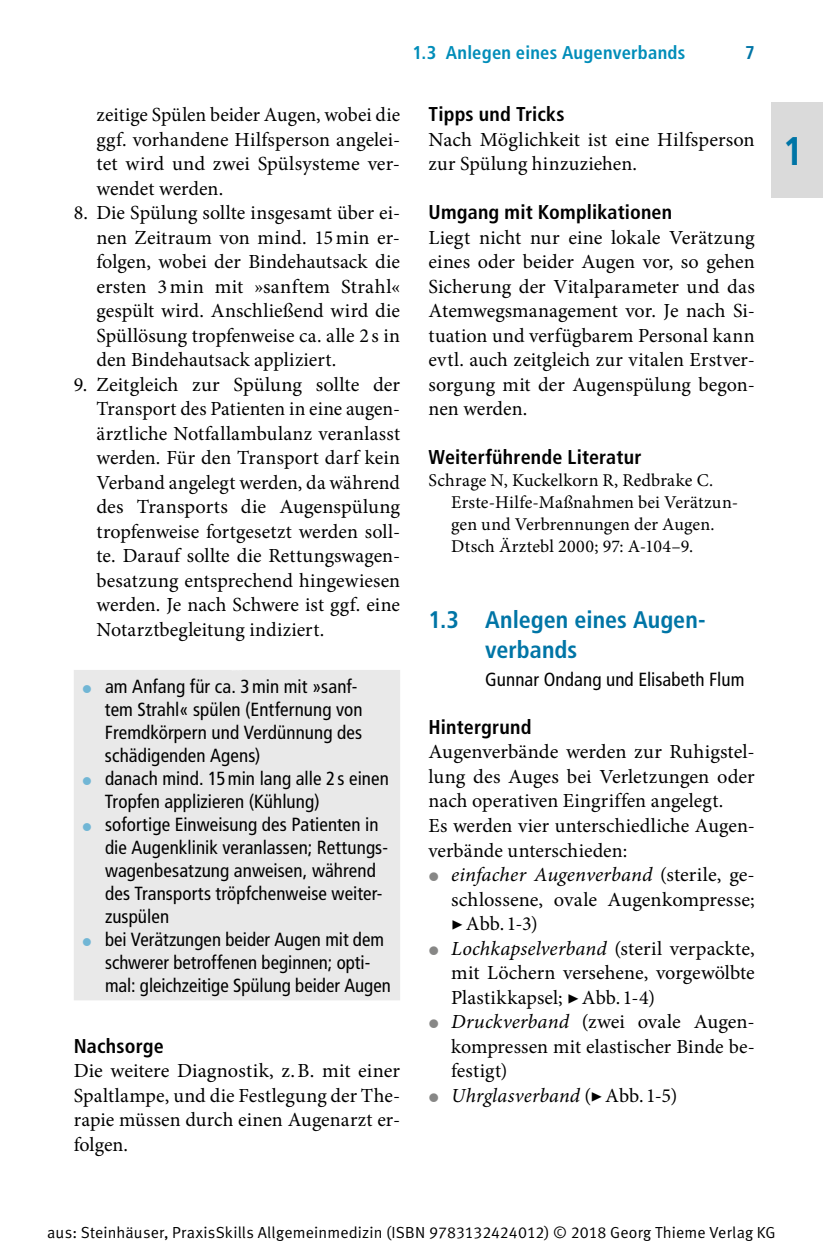
<style>
.page{position:relative;width:823px;height:1248px;background:#fff}
.page>*{position:absolute;margin:0;border:0;box-sizing:border-box;transform-origin:0 0}
.t1{font:700 condensed 40px "Frutiger LT Pro";color:#0075a6}
.t2{font:700 condensed 24px/30px "Frutiger LT Pro";color:#0075a6}
.t3{font:20px/24.4px "Minion Pro";color:#000;text-align:justify}
.t4{font:700 condensed 20px "Frutiger LT Pro";letter-spacing:.01em;color:#000}
.t5{font:condensed 19px/23px "Frutiger LT Pro";letter-spacing:.005em;color:#000}
.t6{font:700 condensed 18.4px "Frutiger LT Pro";letter-spacing:.01em;color:#008db9}
.t7{font:700 condensed 18.4px "Frutiger LT Pro";color:#0075a6}
.t8{font:18px/22px "Minion Pro";letter-spacing:.01em;color:#000}
.t9{font:16px "Meta Normal LF";letter-spacing:.01em;color:#000}
.s1{font-style:italic}
</style>
<div class="page">
<div style="left:771px;top:102px;width:51px;height:95px;background:#dadada"></div>
<div style="left:74px;top:670px;width:326px;height:330px;background:#e9e9e9"></div>
<svg style="left:83px;top:684px;width:8px;height:8px"></svg>
<svg style="left:83px;top:776px;width:8px;height:8px"></svg>
<svg style="left:83px;top:822px;width:8px;height:8px"></svg>
<svg style="left:83px;top:937px;width:8px;height:8px"></svg>
<p class="t6" style="left:412px;top:42px;width:274px">1.3 Anlegen eines Augenverbands</p>
<p class="t7" style="left:744px;top:42px;width:11px">7</p>
<p class="t3" style="left:96px;top:103px;width:305px">zeitige Spülen beider Augen, wobei die ggf. vorhandene Hilfsperson angelei&shy;tet wird und zwei Spülsysteme ver&shy;wendet werden.</p>
<p class="t3" style="left:96px;top:201px;width:305px;text-indent:-23px">8. Die Spülung sollte insgesamt über ei&shy;nen Zeitraum von mind. 15min er&shy;folgen, wobei der Bindehautsack die ersten 3min mit »sanftem Strahl« gespült wird. Anschließend wird die Spüllösung tropfenweise ca. alle 2 s in den Bindehautsack appliziert.</p>
<p class="t3" style="left:96px;top:372px;width:305px;text-indent:-23px">9. Zeitgleich zur Spülung sollte der Transport des Patienten in eine augen&shy;ärztliche Notfallambulanz veranlasst werden. Für den Transport darf kein Verband angelegt werden, da während des Transports die Augenspülung tropfenweise fortgesetzt werden soll&shy;te. Darauf sollte die Rettungswagen&shy;besatzung entsprechend hingewiesen werden. Je nach Schwere ist ggf. eine Notarztbegleitung indiziert.</p>
<p class="t5" style="left:105px;top:674px;width:287px">am Anfang für ca. 3 min mit »sanf-<br>tem Strahl« spülen (Entfernung von Fremdkörpern und Verdünnung des schädigenden Agens)<br>danach mind. 15 min lang alle 2 s einen Tropfen applizieren (Kühlung)<br>sofortige Einweisung des Patienten in die Augenklinik veranlassen; Rettungs&shy;wagenbesatzung anweisen, während des Transports tröpfchenweise weiter&shy;zuspülen<br>bei Verätzungen beider Augen mit dem schwerer betroffenen beginnen; opti&shy;mal: gleichzeitige Spülung beider Augen</p>
<p class="t4" style="left:74px;top:1033px;width:91px">Nachsorge</p>
<p class="t3" style="left:74px;top:1058px;width:327px">Die weitere Diagnostik, z.B. mit einer Spaltlampe, und die Festlegung der The&shy;rapie müssen durch einen Augenarzt er&shy;folgen.</p>
<p class="t4" style="left:428px;top:102px;width:138px">Tipps und Tricks</p>
<p class="t3" style="left:428px;top:127px;width:327px">Nach Möglichkeit ist eine Hilfsperson zur Spülung hinzuziehen.</p>
<p class="t4" style="left:428px;top:200px;width:245px">Umgang mit Komplikationen</p>
<p class="t3" style="left:428px;top:225px;width:328px">Liegt nicht nur eine lokale Verätzung eines oder beider Augen vor, so gehen Sicherung der Vitalparameter und das Atemwegsmanagement vor. Je nach Si&shy;tuation und verfügbarem Personal kann evtl. auch zeitgleich zur vitalen Erstver&shy;sorgung mit der Augenspülung begon&shy;nen werden.</p>
<p class="t4" style="left:428px;top:445px;width:214px">Weiterführende Literatur</p>
<p class="t8" style="left:451px;top:469px;width:288px;text-indent:-23px">Schrage N, Kuckelkorn R, Redbrake C.<br>Erste- Hilfe-Maßnahmen bei Verätzun&shy;gen und Verbrennungen der Augen.<br>Dtsch Ärztebl 2000; 97: A-104–9.</p>
<p class="t2" style="left:485px;top:604px;width:222px;text-indent:-57px">1.3 Anlegen eines Augen&shy;verbands</p>
<p class="t5" style="left:485px;top:668px;width:260px">Gunnar Ondang und Elisabeth Flum</p>
<p class="t4" style="left:428px;top:715px;width:104px">Hintergrund</p>
<p class="t3" style="left:428px;top:740px;width:327px;text-align:left">Augenverbände werden zur Ruhigstel&shy;lung des Auges bei Verletzungen oder nach operativen Eingriffen angelegt.<br>Es werden vier unterschiedliche Augen&shy;verbände unterschieden:</p>
<p class="t3" style="left:451px;top:862px;width:305px;text-align:left"><span class="s1">einfacher Augenverband</span> (sterile, ge&shy;schlossene, ovale Augenkompresse; ▶ Abb. 1-3)<br><span class="s1">Lochkapselverband</span> (steril verpackte, mit Löchern versehene, vorgewölbte<br>Plastikkapsel; ▶Abb. 1-4)<br><span class="s1">Druckverband</span> (zwei ovale Augen&shy;kompressen mit elastischer Binde be&shy;festigt)<br><span class="s1">Uhrglasverband</span> (▶Abb. 1-5)</p>
<h1 class="t1" style="left:782px;top:127px;width:22px">1</h1>
<p class="t9" style="left:47px;top:1222px;width:729px">aus: Steinhäuser, PraxisSkills Allgemeinmedizin (ISBN 9783132424012) © 2018 Georg Thieme Verlag KG</p>
</div>
